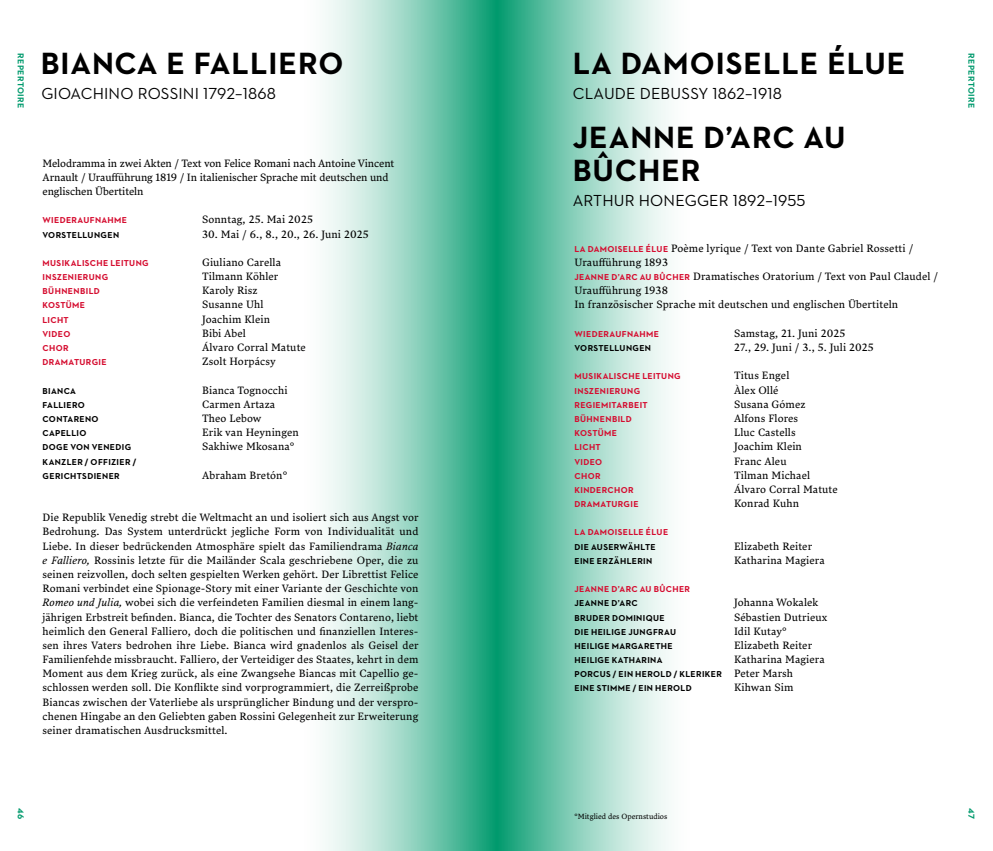
<style>
.page{position:relative;width:993px;height:851px;background:#fff}
.page>*{position:absolute;margin:0;border:0;box-sizing:border-box;transform-origin:0 0}
.t1{font:700 31.25px/32.5px "Neutraface 2 Text";letter-spacing:.03em;color:#000}
.t2{font:16.25px "Neutraface 2 Text";letter-spacing:.01em;color:#000}
.t3{font:10.62px/14.1px "Lava Std";letter-spacing:.01em;color:#000;text-align:justify}
.t4{font:10.62px/14.1px "Lava Std";letter-spacing:-.01em;color:#000}
.t5{font:700 8.75px/14.1px "Neutraface 2 Text";letter-spacing:.04em;color:#000}
.t6{font:700 8.75px "Neutraface 2 Text";letter-spacing:.04em;color:#d50c2f}
.t7{font:700 8.75px "Neutraface 2 Text";letter-spacing:.04em;color:#009a6d}
.t8{font:7.5px "Lava Std";color:#000}
.s1{font-family:"Neutraface 2 Text";font-weight:700;font-size:8.75px;color:#d50c2f}
.s2{font-family:"Lava Std";font-weight:400;font-size:10.62px}
.s3{font-style:italic}
</style>
<div class="page">
<svg style="left:496px;top:0;width:173px;height:850px"></svg>
<svg style="left:325px;top:0;width:171px;height:850px"></svg>
<h1 class="t1" style="left:572px;top:47px;width:334px">LA DAMOISELLE ÉLUE</h1>
<h2 class="t2" style="left:572px;top:84px;width:211px">CLAUDE DEBUSSY 1862–1918</h2>
<h1 class="t1" style="left:572px;top:121px;width:274px">JEANNE D’ARC AU<br>BÛCHER</h1>
<h2 class="t2" style="left:572px;top:190px;width:234px">ARTHUR HONEGGER 1892–1955</h2>
<h1 class="t1" style="left:41px;top:47px;width:304px">BIANCA E FALLIERO</h1>
<h2 class="t2" style="left:41px;top:84px;width:236px">GIOACHINO ROSSINI 1792–1868</h2>
<p class="t7" style="left:26px;top:53px;width:56px;rotate:90deg">REPERTOIRE</p>
<p class="t7" style="left:976px;top:53px;width:56px;rotate:90deg">REPERTOIRE</p>
<p class="t4" style="left:43px;top:155px;width:353px">Melodramma in zwei Akten / Text von Felice Romani nach Antoine Vincent<br>Arnault / Uraufführung 1819 / In italienischer Sprache mit deutschen und englischen Übertiteln</p>
<p class="t6" style="left:43px;top:215px;width:86px">WIEDERAUFNAHME</p>
<p class="t3" style="left:202px;top:212px;width:112px">Sonntag, 25. Mai 2025</p>
<p class="t5" style="left:43px;top:227px;width:78px">VORSTELLUNGEN</p>
<p class="t3" style="left:202px;top:226px;width:168px">30. Mai / 6., 8., 20., 26. Juni 2025</p>
<p class="t6" style="left:43px;top:257px;width:108px">MUSIKALISCHE LEITUNG</p>
<p class="t3" style="left:202px;top:255px;width:80px">Giuliano Carella</p>
<p class="t6" style="left:43px;top:271px;width:67px">INSZENIERUNG</p>
<p class="t3" style="left:202px;top:269px;width:78px">Tilmann Köhler</p>
<p class="t6" style="left:43px;top:286px;width:59px">BÜHNENBILD</p>
<p class="t3" style="left:202px;top:283px;width:57px">Karoly Risz</p>
<p class="t6" style="left:43px;top:300px;width:44px">KOSTÜME</p>
<p class="t3" style="left:202px;top:297px;width:63px">Susanne Uhl</p>
<p class="t6" style="left:43px;top:314px;width:28px">LICHT</p>
<p class="t3" style="left:202px;top:311px;width:69px">Joachim Klein</p>
<p class="t6" style="left:43px;top:328px;width:29px">VIDEO</p>
<p class="t3" style="left:202px;top:325px;width:45px">Bibi Abel</p>
<p class="t6" style="left:43px;top:342px;width:28px">CHOR</p>
<p class="t3" style="left:202px;top:340px;width:105px">Álvaro Corral Matute</p>
<p class="t6" style="left:43px;top:356px;width:66px">DRAMATURGIE</p>
<p class="t3" style="left:202px;top:354px;width:75px">Zsolt Horpácsy</p>
<p class="t5" style="left:43px;top:383px;width:35px">BIANCA</p>
<p class="t3" style="left:202px;top:382px;width:87px">Bianca Tognocchi</p>
<p class="t5" style="left:43px;top:397px;width:44px">FALLIERO</p>
<p class="t3" style="left:202px;top:396px;width:74px">Carmen Artaza</p>
<p class="t5" style="left:43px;top:412px;width:58px">CONTARENO</p>
<p class="t3" style="left:202px;top:411px;width:61px">Theo Lebow</p>
<p class="t5" style="left:43px;top:426px;width:45px">CAPELLIO</p>
<p class="t3" style="left:202px;top:425px;width:98px">Erik van Heyningen</p>
<p class="t5" style="left:43px;top:440px;width:90px">DOGE VON VENEDIG</p>
<p class="t3" style="left:202px;top:439px;width:94px">Sakhiwe Mkosana°</p>
<p class="t5" style="left:43px;top:454px;width:95px">KANZLER / OFFIZIER /<br>GERICHTSDIENER</p>
<p class="t3" style="left:574px;top:240px;width:365px;text-align:left"><span class="s1">LA DAMOISELLE ÉLUE</span> Poème lyrique / Text von Dante Gabriel Rossetti / Uraufführung 1893<br><span class="s1">JEANNE D’ARC AU BÛCHER</span> Dramatisches Oratorium / Text von Paul Claudel / Uraufführung 1938<br>In französischer Sprache mit deutschen und englischen Übertiteln</p>
<p class="t6" style="left:574px;top:328px;width:86px">WIEDERAUFNAHME</p>
<p class="t3" style="left:733px;top:325px;width:113px">Samstag, 21. Juni 2025</p>
<p class="t5" style="left:574px;top:341px;width:78px">VORSTELLUNGEN</p>
<p class="t3" style="left:733px;top:340px;width:141px">27., 29. Juni / 3., 5. Juli 2025</p>
<p class="t6" style="left:574px;top:371px;width:108px">MUSIKALISCHE LEITUNG</p>
<p class="t3" style="left:733px;top:368px;width:57px">Titus Engel</p>
<p class="t6" style="left:574px;top:385px;width:67px">INSZENIERUNG</p>
<p class="t3" style="left:733px;top:382px;width:46px">Àlex Ollé</p>
<p class="t6" style="left:574px;top:399px;width:75px">REGIEMITARBEIT</p>
<p class="t3" style="left:733px;top:396px;width:73px">Susana Gómez</p>
<p class="t6" style="left:574px;top:413px;width:59px">BÜHNENBILD</p>
<p class="t3" style="left:733px;top:411px;width:66px">Alfons Flores</p>
<p class="t6" style="left:574px;top:427px;width:44px">KOSTÜME</p>
<p class="t3" style="left:733px;top:425px;width:63px">Lluc Castells</p>
<p class="t6" style="left:574px;top:441px;width:28px">LICHT</p>
<p class="t3" style="left:733px;top:439px;width:69px">Joachim Klein</p>
<p class="t6" style="left:574px;top:456px;width:29px">VIDEO</p>
<p class="t3" style="left:733px;top:453px;width:54px">Franc Aleu</p>
<p class="t6" style="left:574px;top:470px;width:28px">CHOR</p>
<p class="t3" style="left:733px;top:467px;width:77px">Tilman Michael</p>
<p class="t6" style="left:574px;top:484px;width:61px">KINDERCHOR</p>
<p class="t3" style="left:733px;top:481px;width:105px">Álvaro Corral Matute</p>
<p class="t6" style="left:574px;top:498px;width:66px">DRAMATURGIE</p>
<p class="t3" style="left:733px;top:496px;width:66px">Konrad Kuhn</p>
<p class="t6" style="left:574px;top:526px;width:95px">LA DAMOISELLE ÉLUE</p>
<p class="t5" style="left:574px;top:539px;width:83px">DIE AUSERWÄHLTE</p>
<p class="t3" style="left:733px;top:538px;width:80px">Elizabeth Reiter</p>
<p class="t5" style="left:574px;top:553px;width:79px">EINE ERZÄHLERIN</p>
<p class="t3" style="left:733px;top:552px;width:92px">Katharina Magiera</p>
<p class="t6" style="left:574px;top:583px;width:117px">JEANNE D’ARC AU BÛCHER</p>
<p class="t5" style="left:574px;top:596px;width:65px">JEANNE D’ARC</p>
<p class="t3" style="left:733px;top:595px;width:86px">Johanna Wokalek</p>
<p class="t5" style="left:574px;top:610px;width:92px">BRUDER DOMINIQUE</p>
<p class="t3" style="left:733px;top:609px;width:95px">Sébastien Dutrieux</p>
<p class="t5" style="left:574px;top:624px;width:103px">DIE HEILIGE JUNGFRAU</p>
<p class="t3" style="left:733px;top:623px;width:54px">Idil Kutay°</p>
<p class="t5" style="left:574px;top:638px;width:100px">HEILIGE MARGARETHE</p>
<p class="t3" style="left:733px;top:637px;width:80px">Elizabeth Reiter</p>
<p class="t5" style="left:574px;top:652px;width:89px">HEILIGE KATHARINA</p>
<p class="t3" style="left:733px;top:651px;width:92px">Katharina Magiera</p>
<p class="t5" style="left:574px;top:667px;width:220px">PORCUS / EIN HEROLD / KLERIKER <span class="s2">Peter Marsh<br></span>EINE STIMME / EIN HEROLD</p>
<p class="t3" style="left:202px;top:467px;width:87px">Abraham Bretón°</p>
<p class="t3" style="left:43px;top:510px;width:377px">Die Republik Venedig strebt die Weltmacht an und isoliert sich aus Angst vor Bedrohung. Das System unterdrückt jegliche Form von Individualität und Liebe. In dieser bedrückenden Atmosphäre spielt das Familiendrama <span class="s3">Bianca e Falliero,</span> Rossinis letzte für die Mailänder Scala geschriebene Oper, die zu seinen reizvollen, doch selten gespielten Werken gehört. Der Librettist Felice Romani verbindet eine Spionage-Story mit einer Variante der Geschichte von <span class="s3">Romeo und Julia,</span> wobei sich die verfeindeten Familien diesmal in einem lang&shy;jährigen Erbstreit befinden. Bianca, die Tochter des Senators Contareno, liebt heimlich den General Falliero, doch die politischen und finanziellen Interes&shy;sen ihres Vaters bedrohen ihre Liebe. Bianca wird gnadenlos als Geisel der Familienfehde missbraucht. Falliero, der Verteidiger des Staates, kehrt in dem Moment aus dem Krieg zurück, als eine Zwangsehe Biancas mit Capellio ge&shy;schlossen werden soll. Die Konflikte sind vorprogrammiert, die Zerreißprobe Biancas zwischen der Vaterliebe als ursprünglicher Bindung und der verspro&shy;chenen Hingabe an den Geliebten gaben Rossini Gelegenheit zur Erweiterung seiner dramatischen Ausdrucksmittel.</p>
<p class="t3" style="left:733px;top:680px;width:61px">Kihwan Sim</p>
<p class="t7" style="left:26px;top:807px;width:13px;rotate:90deg">46</p>
<p class="t7" style="left:976px;top:808px;width:12px;rotate:90deg">47</p>
<p class="t8" style="left:574px;top:811px;width:94px">°Mitglied des Opernstudios</p>
</div>
